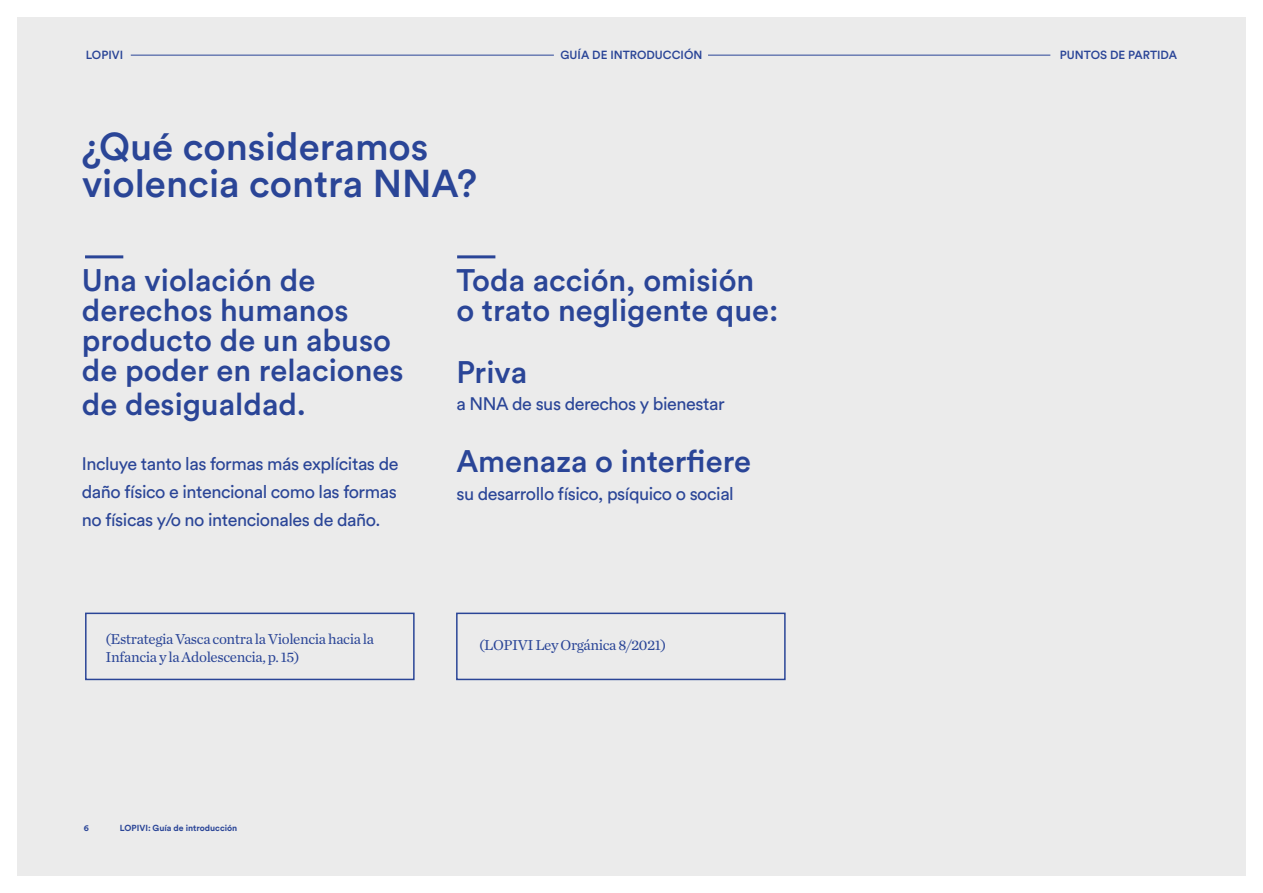
<style>
.page{position:relative;width:1263px;height:893px;background:#fff}
.page>*{position:absolute;margin:0;border:0;box-sizing:border-box;transform-origin:0 0}
.t1{font:500 38.55px/36.5px "Circular Std";color:#2a4597}
.t2{font:500 30.9px/30px "Circular Std";color:#2a4597}
.t3{font:18px/27.6px "Circular Std";letter-spacing:-.025em;color:#2a4597;text-align:justify}
.t4{font:15px/18px "Chronicle Text G1";letter-spacing:-.025em;color:#2a4597}
.t5{font:500 11.7px "Circular Std";color:#2a4597}
.t6{font:700 8.7px "Circular Std";color:#2a4597}
</style>
<div class="page">
<div style="left:17px;top:17px;width:1228px;height:858px;background:#ebebeb"></div>
<svg style="left:84px;top:612px;width:331px;height:69px;background:#e0e2e6"></svg>
<svg style="left:455px;top:612px;width:331px;height:69px;background:#e0e2e6"></svg>
<hr style="left:85px;top:255px;width:38px;height:3px;background:#2a4597">
<hr style="left:457px;top:255px;width:38px;height:3px;background:#2a4597">
<hr style="left:131px;top:55px;width:423px;height:1px;background:#2a4597">
<hr style="left:708px;top:55px;width:342px;height:1px;background:#2a4597">
<p class="t5" style="left:86px;top:48px;width:39px">LOPIVI</p>
<p class="t5" style="left:561px;top:48px;width:143px">GUÍA DE INTRODUCCIÓN</p>
<h1 class="t1" style="left:82px;top:128px;width:396px">¿Qué consideramos violencia contra NNA?</h1>
<h2 class="t2" style="left:82px;top:265px;width:323px">Una violación de derechos humanos producto de un abuso de poder en relaciones</h2>
<h2 class="t2" style="left:82px;top:389px;width:226px">de desigualdad.</h2>
<p class="t3" style="left:82px;top:450px;width:318px">Incluye tanto las formas más explícitas de daño físico e intencional como las formas no físicas y/o no intencionales de daño.</p>
<h2 class="t2" style="left:456px;top:265px;width:323px">Toda acción, omisión o trato negligente que:</h2>
<h2 class="t2" style="left:456px;top:356px;width:72px">Priva</h2>
<p class="t3" style="left:456px;top:390px;width:270px">a NNA de sus derechos y bienestar</p>
<h2 class="t2" style="left:456px;top:446px;width:296px">Amenaza o interfiere</h2>
<p class="t3" style="left:456px;top:479px;width:279px">su desarrollo físico, psíquico o social</p>
<p class="t4" style="left:106px;top:629px;width:270px">(Estrategia Vasca contra la Violencia hacia la<br>Infancia y la Adolescencia, p. 15)</p>
<p class="t4" style="left:479px;top:636px;width:188px">(LOPIVI Ley Orgánica 8/2021)</p>
<p class="t6" style="left:84px;top:823px;width:7px">6</p>
<p class="t6" style="left:120px;top:823px;width:119px">LOPIVI: Guía de introducción</p>
<p class="t5" style="left:1060px;top:48px;width:119px">PUNTOS DE PARTIDA</p>
</div>
